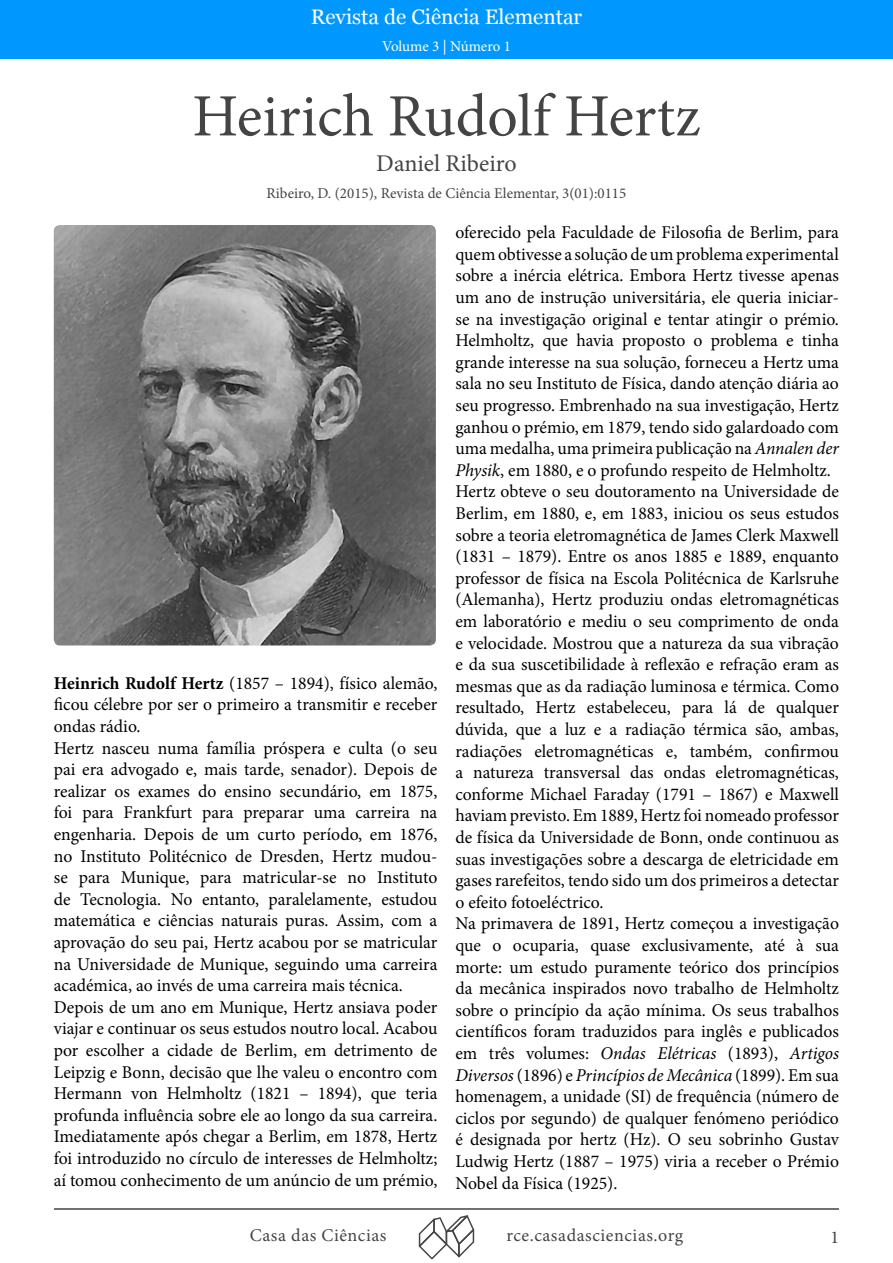
<style>
.page{position:relative;width:893px;height:1263px;background:#fff}
.page>*{position:absolute;margin:0;border:0;box-sizing:border-box;transform-origin:0 0}
.t1{font:60px "Minion Pro";color:#454444}
.t2{font:24px "Minion Pro";color:#454444}
.t3{font:21px "Georgia";color:#fff}
.t4{font:18px/21.6px "Minion Pro";color:#000}
.t5{font:18px "Minion Pro";letter-spacing:.03em;color:#454444}
.t6{font:15px "Minion Pro";color:#454444}
.t7{font:15px "Minion Pro";letter-spacing:-.005em;color:#fff}
.s1{font-weight:700}
.s2{font-style:italic}
</style>
<div class="page">
<div style="left:0;top:0;width:892px;height:58px;background:#0098ff"></div>
<img style="left:419px;top:1245px;width:27px;height:14px">
<img style="left:433px;top:1217px;width:13px;height:28px">
<img style="left:419px;top:1219px;width:16px;height:28px">
<img style="left:446px;top:1232px;width:12px;height:25px">
<img style="left:446px;top:1225px;width:6px;height:7px">
<img style="left:452px;top:1215px;width:22px;height:30px">
<img style="left:458px;top:1229px;width:16px;height:28px">
<hr style="left:54px;top:1208px;width:785px;height:2px;background:#454444">
<img style="left:54px;top:225px;width:382px;height:420px">
<p class="t3" style="left:311px;top:1px;width:273px">Revista de Ciência Elementar</p>
<p class="t7" style="left:382px;top:36px;width:130px">Volume 3 | Número 1</p>
<h1 class="t1" style="left:192px;top:76px;width:510px">Heirich Rudolf Hertz</h1>
<h2 class="t2" style="left:376px;top:148px;width:142px">Daniel Ribeiro</h2>
<p class="t6" style="left:267px;top:183px;width:361px">Ribeiro, D. (2015), Revista de Ciência Elementar, 3(01):0115</p>
<p class="t4" style="left:54px;top:672px;width:385px"><span class="s1">Heinrich Rudolf Hertz</span> (1857 – 1894), físico alemão, ficou célebre por ser o primeiro a transmitir e receber ondas rádio.<br>Hertz nasceu numa família próspera e culta (o seu pai era advogado e, mais tarde, senador). Depois de realizar os exames do ensino secundário, em 1875, foi para Frankfurt para preparar uma carreira na engenharia. Depois de um curto período, em 1876, no Instituto Politécnico de Dresden, Hertz mudou&shy;se para Munique, para matricular-se no Instituto de Tecnologia. No entanto, paralelamente, estudou matemática e ciências naturais puras. Assim, com a aprovação do seu pai, Hertz acabou por se matricular na Universidade de Munique, seguindo uma carreira académica, ao invés de uma carreira mais técnica.<br>Depois de um ano em Munique, Hertz ansiava poder viajar e continuar os seus estudos noutro local. Acabou por escolher a cidade de Berlim, em detrimento de Leipzig e Bonn, decisão que lhe valeu o encontro com Hermann von Helmholtz (1821 – 1894), que teria profunda influência sobre ele ao longo da sua carreira.<br>Imediatamente após chegar a Berlim, em 1878, Hertz foi introduzido no círculo de interesses de Helmholtz; aí tomou conhecimento de um anúncio de um prémio,</p>
<p class="t4" style="left:455px;top:222px;width:385px">oferecido pela Faculdade de Filosofia de Berlim, para quem obtivesse a solução de um problema experimental sobre a inércia elétrica. Embora Hertz tivesse apenas um ano de instrução universitária, ele queria iniciar&shy;se na investigação original e tentar atingir o prémio.<br>Helmholtz, que havia proposto o problema e tinha grande interesse na sua solução, forneceu a Hertz uma sala no seu Instituto de Física, dando atenção diária ao seu progresso. Embrenhado na sua investigação, Hertz ganhou o prémio, em 1879, tendo sido galardoado com uma medalha, uma primeira publicação na <span class="s2">Annalen der Physik</span>, em 1880, e o profundo respeito de Helmholtz.<br>Hertz obteve o seu doutoramento na Universidade de Berlim, em 1880, e, em 1883, iniciou os seus estudos sobre a teoria eletromagnética de James Clerk Maxwell (1831 – 1879). Entre os anos 1885 e 1889, enquanto professor de física na Escola Politécnica de Karlsruhe (Alemanha), Hertz produziu ondas eletromagnéticas em laboratório e mediu o seu comprimento de onda e velocidade. Mostrou que a natureza da sua vibração e da sua suscetibilidade à reflexão e refração eram as mesmas que as da radiação luminosa e térmica. Como resultado, Hertz estabeleceu, para lá de qualquer dúvida, que a luz e a radiação térmica são, ambas, radiações eletromagnéticas e, também, confirmou a natureza transversal das ondas eletromagnéticas, conforme Michael Faraday (1791 – 1867) e Maxwell haviam previsto. Em 1889, Hertz foi nomeado professor de física da Universidade de Bonn, onde continuou as suas investigações sobre a descarga de eletricidade em gases rarefeitos, tendo sido um dos primeiros a detectar o efeito fotoeléctrico.<br>Na primavera de 1891, Hertz começou a investigação que o ocuparia, quase exclusivamente, até à sua morte: um estudo puramente teórico dos princípios da mecânica inspirados novo trabalho de Helmholtz sobre o princípio da ação mínima. Os seus trabalhos científicos foram traduzidos para inglês e publicados em três volumes: <span class="s2">Ondas Elétricas</span> (1893), <span class="s2">Artigos Diversos</span> (1896) e <span class="s2">Princípios de Mecânica</span> (1899). Em sua homenagem, a unidade (SI) de frequência (número de ciclos por segundo) de qualquer fenómeno periódico é designada por hertz (Hz). O seu sobrinho Gustav Ludwig Hertz (1887 – 1975) viria a receber o Prémio Nobel da Física (1925).</p>
<p class="t5" style="left:250px;top:1223px;width:138px">Casa das Ciências</p>
<p class="t5" style="left:506px;top:1223px;width:178px">rce.casadasciencias.org</p>
<p class="t5" style="left:830px;top:1225px;width:10px">1</p>
</div>
